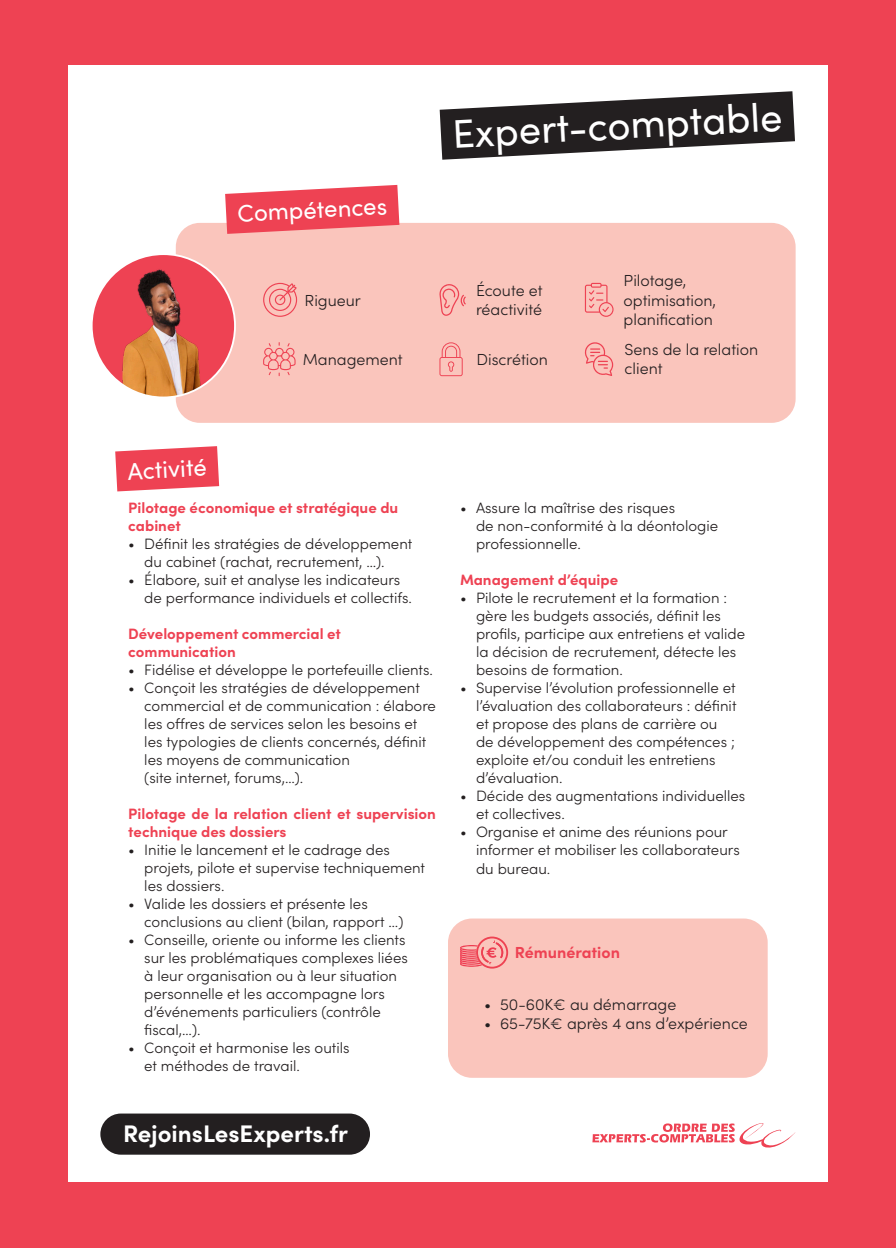
<style>
.page{position:relative;width:896px;height:1248px;background:#fff}
.page>*{position:absolute;margin:0;border:0;box-sizing:border-box;transform-origin:0 0}
.t1{font:40px "Sofia Pro";color:#fff}
.t2{font:700 24px "Sofia Pro";color:#fff}
.t3{font:24px "Sofia Pro";color:#fff}
.t4{font:300 16px/19.2px "Sofia Pro";color:#231f20}
.t5{font:700 16px "Sofia Pro";color:#ee4253}
.t6{font:300 15px/18px "Sofia Pro";color:#231f20}
.t7{font:700 15px/18px "Sofia Pro";color:#ee4253}
</style>
<div class="page">
<div style="left:0;top:0;width:896px;height:1247px;background:#ee4253"></div>
<div style="left:68px;top:66px;width:760px;height:1116px;background:#fff"></div>
<svg style="left:388px;top:65px;width:440px;height:95px"></svg>
<svg style="left:592px;top:1123px;width:203px;height:25px"></svg>
<div style="left:100px;top:1113px;width:270px;height:41px;background:#231f20;border-radius:21px"></div>
<svg style="left:115px;top:446px;width:105px;height:46px;background:#f05f6d"></svg>
<div style="left:176px;top:223px;width:619px;height:200px;background:#fac5bc;border-radius:24px"></div>
<img style="left:94px;top:263px;width:141px;height:134px">
<svg style="left:184px;top:184px;width:216px;height:50px"></svg>
<svg style="left:585px;top:283px;width:28px;height:34px"></svg>
<svg style="left:584px;top:342px;width:29px;height:34px"></svg>
<svg style="left:263px;top:283px;width:34px;height:34px"></svg>
<svg style="left:263px;top:342px;width:32px;height:34px"></svg>
<svg style="left:439px;top:342px;width:24px;height:34px"></svg>
<svg style="left:439px;top:284px;width:27px;height:32px"></svg>
<div style="left:448px;top:918px;width:319px;height:159px;background:#fac5bc;border-radius:24px"></div>
<svg style="left:460px;top:936px;width:48px;height:32px"></svg>
<p class="t3" style="left:237px;top:196px;width:151px;rotate:-3deg">Compétences</p>
<p class="t1" style="left:451px;top:105px;width:332px;rotate:-3deg">Expert-comptable</p>
<p class="t3" style="left:127px;top:453px;width:81px;rotate:-3deg">Activité</p>
<p class="t4" style="left:304px;top:289px;width:58px">Rigueur</p>
<p class="t4" style="left:476px;top:280px;width:68px">Écoute et</p>
<p class="t4" style="left:476px;top:299px;width:68px">réactivité</p>
<p class="t4" style="left:303px;top:349px;width:101px">Management</p>
<p class="t4" style="left:476px;top:349px;width:73px">Discrétion</p>
<p class="t4" style="left:623px;top:270px;width:94px">Pilotage, optimisation,</p>
<p class="t4" style="left:623px;top:308px;width:91px">planification</p>
<p class="t4" style="left:624px;top:339px;width:135px">Sens de la relation client</p>
<p class="t7" style="left:128px;top:497px;width:271px">Pilotage économique et stratégique du cabinet</p>
<p class="t6" style="left:144px;top:533px;width:269px;text-indent:-16px">• Définit les stratégies de développement du cabinet (rachat, recrutement, …).</p>
<p class="t6" style="left:144px;top:569px;width:269px;text-indent:-16px">• Élabore, suit et analyse les indicateurs de performance individuels et collectifs.</p>
<p class="t7" style="left:128px;top:623px;width:214px">Développement commercial et communication</p>
<p class="t6" style="left:128px;top:659px;width:306px">• Fidélise et développe le portefeuille clients.</p>
<p class="t6" style="left:144px;top:677px;width:293px;text-indent:-16px">• Conçoit les stratégies de développement commercial et de communication : élabore les offres de services selon les besoins et les typologies de clients concernés, définit les moyens de communication<br>(site internet, forums,…).</p>
<p class="t7" style="left:128px;top:803px;width:309px">Pilotage de la relation client et supervision technique des dossiers</p>
<p class="t6" style="left:144px;top:839px;width:282px;text-indent:-16px">• Initie le lancement et le cadrage des projets, pilote et supervise techniquement les dossiers.</p>
<p class="t6" style="left:144px;top:893px;width:261px;text-indent:-16px">• Valide les dossiers et présente les conclusions au client (bilan, rapport …)</p>
<p class="t6" style="left:144px;top:929px;width:265px;text-indent:-16px">• Conseille, oriente ou informe les clients sur les problématiques complexes liées à leur organisation ou à leur situation personnelle et les accompagne lors d’événements particuliers (contrôle fiscal,…).</p>
<p class="t6" style="left:144px;top:1037px;width:207px;text-indent:-16px">• Conçoit et harmonise les outils et méthodes de travail.</p>
<p class="t2" style="left:123px;top:1114px;width:226px">RejoinsLesExperts.fr</p>
<p class="t6" style="left:476px;top:497px;width:244px;text-indent:-16px">• Assure la maîtrise des risques<br>de non-conformité à la déontologie professionnelle.</p>
<p class="t7" style="left:460px;top:569px;width:160px">Management d’équipe</p>
<p class="t6" style="left:476px;top:587px;width:271px;text-indent:-16px">• Pilote le recrutement et la formation : gère les budgets associés, définit les profils, participe aux entretiens et valide la décision de recrutement, détecte les besoins de formation.</p>
<p class="t6" style="left:476px;top:677px;width:262px;text-indent:-16px">• Supervise l’évolution professionnelle et l’évaluation des collaborateurs : définit et propose des plans de carrière ou de développement des compétences ; exploite et/ou conduit les entretiens d’évaluation.</p>
<p class="t6" style="left:476px;top:785px;width:271px;text-indent:-16px">• Décide des augmentations individuelles et collectives.</p>
<p class="t6" style="left:476px;top:821px;width:265px;line-height:18.6px;text-indent:-16px">• Organise et anime des réunions pour informer et mobiliser les collaborateurs du bureau.</p>
<p class="t5" style="left:515px;top:940px;width:107px">Rémunération</p>
<p class="t4" style="left:484px;top:993px;width:194px">• 50-60K€ au démarrage</p>
<p class="t4" style="left:484px;top:1012px;width:265px">• 65-75K€ après 4 ans d’expérience</p>
</div>
